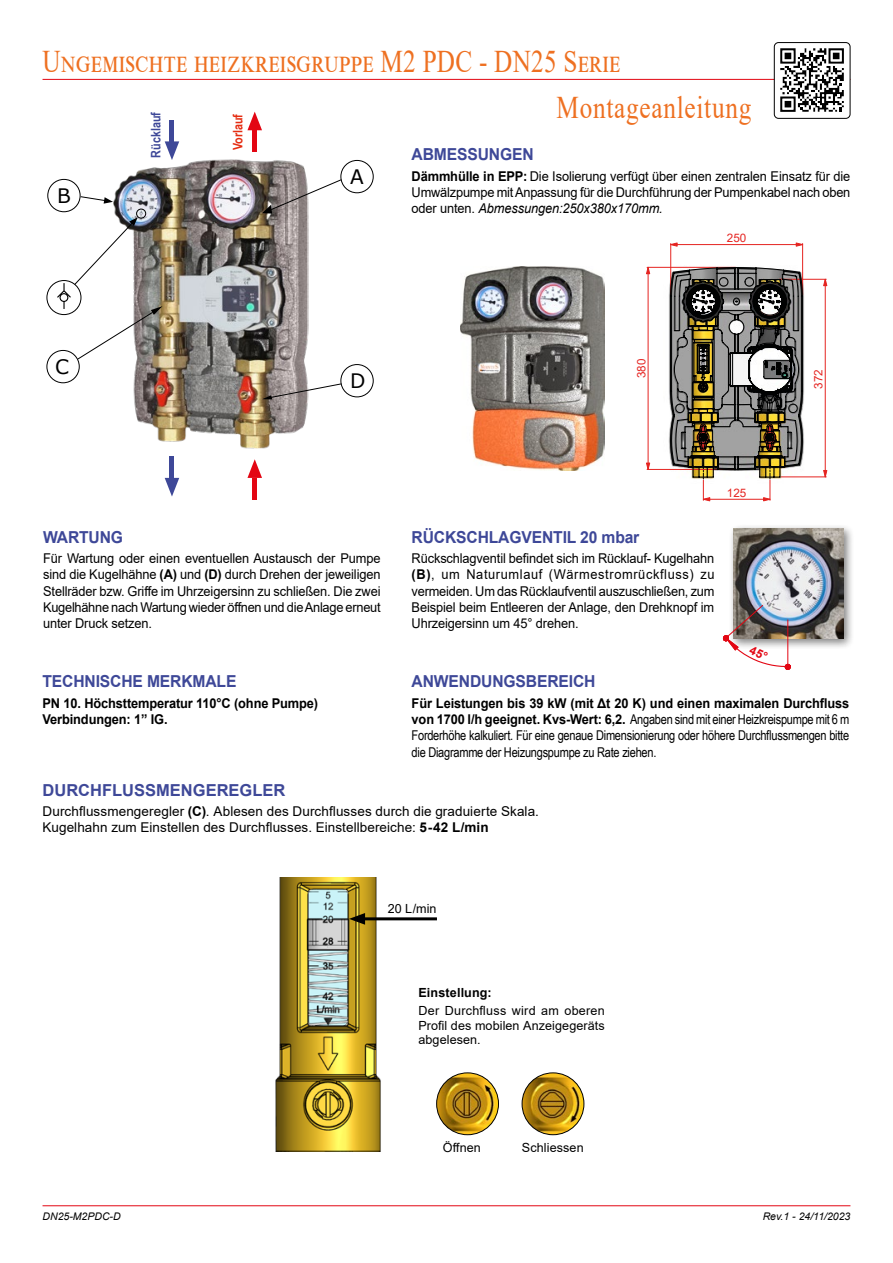
<style>
.page{position:relative;width:893px;height:1263px;background:#fff}
.page>*{position:absolute;margin:0;border:0;box-sizing:border-box;transform-origin:0 0}
.t1{font:31.5px "Times New Roman";letter-spacing:.01em;color:#ee7021;scale:.8 1}
.t2{font:31.5px "Times New Roman";letter-spacing:.03em;color:#ee7021;scale:.8 1}
.t3{font:19.95px "Verdana";color:#000}
.t4{font:700 16.5px "Arial";letter-spacing:-.01em;color:#3e4898;scale:.95 1}
.t5{font:700 16.5px "Arial";letter-spacing:-.01em;color:#3e4898}
.t6{font:13.5px/16.2px "Arial";letter-spacing:-.01em;color:#000;text-align:justify;scale:.95 1}
.t7{font:13.5px/16.2px "Arial Narrow";letter-spacing:-.02em;color:#000;text-align:justify}
.t8{font:13.5px/15.6px "Arial";letter-spacing:-.01em;color:#000}
.t9{font:700 13.5px/16.2px "Arial";letter-spacing:-.01em;color:#000;scale:.95 1}
.t10{font:700 13.2px "Arial Narrow";color:#3e4898}
.t11{font:700 13.2px "Arial Narrow";color:#e52d12}
.t12{font:12.6px/14.5px "Arial";letter-spacing:.01em;color:#000;text-align:justify}
.t13{font:700 12.6px "Arial";letter-spacing:.01em;color:#000}
.t14{font:11.7px "Arial";color:#e52421}
.t15{font:italic 10.5px "Arial";color:#000}
.s1{font-weight:700}
.s2{font-style:italic}
.s3{font-family:"Arial";font-weight:700}
</style>
<div class="page">
<hr style="left:43px;top:79px;width:807px;height:1px;background:#e30613">
<hr style="left:43px;top:1205px;width:807px;height:1px;background:#e30613">
<svg style="left:165px;top:141px;width:14px;height:18px"></svg>
<hr style="left:170px;top:120px;width:4px;height:21px;background:#3e4898">
<svg style="left:247px;top:112px;width:15px;height:18px"></svg>
<div style="left:252px;top:130px;width:5px;height:22px;background:#e30613"></div>
<svg style="left:165px;top:478px;width:14px;height:18px"></svg>
<hr style="left:170px;top:456px;width:4px;height:22px;background:#3e4898">
<svg style="left:247px;top:459px;width:15px;height:19px"></svg>
<div style="left:252px;top:478px;width:5px;height:22px;background:#e30613"></div>
<div style="left:728px;top:523px;width:127px;height:127px;background:#000;opacity:.5"></div>
<img style="left:733px;top:528px;width:111px;height:111px">
<div style="left:774px;top:43px;width:76px;height:75px;background:#fff;border-radius:4px"></div>
<div style="left:774px;top:42px;width:76px;height:77px;border:1px solid #000;border-radius:4px"></div>
<svg style="left:780px;top:48px;width:64px;height:64px"></svg>
<img style="left:437px;top:1073px;width:61px;height:62px;border-radius:31px">
<div style="left:437px;top:1073px;width:62px;height:62px;border:1px solid #000;border-radius:50%"></div>
<img style="left:522px;top:1073px;width:62px;height:62px;border-radius:31px">
<div style="left:522px;top:1073px;width:62px;height:62px;border:1px solid #000;border-radius:50%"></div>
<img style="left:275px;top:878px;width:116px;height:274px">
<hr style="left:359px;top:917px;width:78px;height:3px;background:#000">
<svg style="left:349px;top:913px;width:16px;height:12px"></svg>
<img style="left:113px;top:159px;width:195px;height:290px">
<div style="left:340px;top:160px;width:34px;height:33px;border:1px solid #000;border-radius:50%"></div>
<svg style="left:262px;top:179px;width:80px;height:35px"></svg>
<div style="left:47px;top:179px;width:34px;height:33px;border:1px solid #000;border-radius:50%"></div>
<svg style="left:80px;top:196px;width:33px;height:8px"></svg>
<div style="left:136px;top:209px;width:10px;height:9px;border:1px solid #000;border-radius:50%"></div>
<div style="left:46px;top:280px;width:35px;height:35px;border:1px solid #000;border-radius:50%"></div>
<div style="left:46px;top:350px;width:34px;height:33px;border:1px solid #000;border-radius:50%"></div>
<svg style="left:56px;top:217px;width:106px;height:143px"></svg>
<div style="left:340px;top:364px;width:34px;height:33px;border:1px solid #000;border-radius:50%"></div>
<svg style="left:262px;top:383px;width:80px;height:16px"></svg>
<img style="left:664px;top:265px;width:145px;height:212px">
<hr style="left:825px;top:279px;width:1px;height:198px;background:#e52421">
<hr style="left:781px;top:477px;width:45px;height:1px;background:#e52421">
<hr style="left:779px;top:279px;width:47px;height:1px;background:#e52421">
<hr style="left:670px;top:243px;width:1px;height:52px;background:#e52421">
<hr style="left:802px;top:243px;width:1px;height:52px;background:#e52421">
<hr style="left:671px;top:244px;width:132px;height:1px;background:#e52421">
<hr style="left:647px;top:267px;width:89px;height:1px;background:#e52421">
<hr style="left:647px;top:469px;width:89px;height:1px;background:#e52421">
<hr style="left:648px;top:267px;width:1px;height:202px;background:#e52421">
<svg style="left:823px;top:470px;width:4px;height:7px"></svg>
<svg style="left:823px;top:279px;width:4px;height:7px"></svg>
<svg style="left:670px;top:243px;width:7px;height:3px"></svg>
<svg style="left:796px;top:243px;width:7px;height:3px"></svg>
<svg style="left:646px;top:267px;width:4px;height:7px"></svg>
<svg style="left:646px;top:463px;width:4px;height:7px"></svg>
<svg style="left:670px;top:267px;width:132px;height:234px"></svg>
<img style="left:460px;top:266px;width:144px;height:204px">
<img style="left:722px;top:605px;width:70px;height:65px">
<h1 class="t1" style="left:43px;top:39px;width:724px">Ungemischte heizkreisgruppe M2 PDC - DN25 Serie</h1>
<h2 class="t3" style="left:57px;top:182px;width:15px">B</h2>
<p class="t10" style="left:146px;top:158px;width:47px;rotate:-90deg">Rücklauf</p>
<p class="t11" style="left:228px;top:150px;width:38px;rotate:-90deg">Vorlauf</p>
<h2 class="t3" style="left:350px;top:163px;width:15px">A</h2>
<h1 class="t2" style="left:557px;top:85px;width:245px">Montageanleitung</h1>
<p class="t4" style="left:412px;top:143px;width:130px">ABMESSUNGEN</p>
<p class="t6" style="left:412px;top:168px;width:463px"><span class="s1">Dämmhülle in EPP:</span> Die Isolierung verfügt über einen zentralen Einsatz für die Umwälzpumpe mit Anpassung für die Durchführung der Pumpenkabel nach oben oder unten. <span class="s2">Abmessungen:250x380x170mm.</span></p>
<p class="t14" style="left:727px;top:230px;width:21px">250</p>
<h2 class="t3" style="left:55px;top:353px;width:15px">C</h2>
<h2 class="t3" style="left:350px;top:367px;width:17px">D</h2>
<p class="t14" style="left:633px;top:378px;width:21px;rotate:-90deg">380</p>
<p class="t14" style="left:810px;top:389px;width:21px;rotate:-90deg">372</p>
<p class="t4" style="left:43px;top:525px;width:86px">WARTUNG</p>
<p class="t6" style="left:43px;top:550px;width:357px">Für Wartung oder einen eventuellen Austausch der Pumpe sind die Kugelhähne <span class="s1">(A)</span> und <span class="s1">(D)</span> durch Drehen der jeweiligen Stellräder bzw. Griffe im Uhrzeigersinn zu schließen. Die zwei Kugelhähne nach Wartung wieder öffnen und die Anlage erneut unter Druck setzen.</p>
<p class="t4" style="left:43px;top:670px;width:206px">TECHNISCHE MERKMALE</p>
<p class="t9" style="left:43px;top:695px;width:292px">PN 10. Höchsttemperatur 110°C (ohne Pumpe)<br>Verbindungen: 1” IG.</p>
<p class="t4" style="left:412px;top:525px;width:241px">RÜCKSCHLAGVENTIL 20 mbar</p>
<p class="t6" style="left:412px;top:550px;width:320px">Rückschlagventil befindet sich im Rücklauf- Kugelhahn <span class="s1">(B)</span>, um Naturumlauf (Wärmestromrückfluss) zu vermeiden. Um das Rücklaufventil auszuschließen, zum Beispiel beim Entleeren der Anlage, den Drehknopf im Uhrzeigersinn um 45° drehen.</p>
<p class="t14" style="left:727px;top:485px;width:21px">125</p>
<p class="t4" style="left:412px;top:670px;width:195px">ANWENDUNGSBEREICH</p>
<p class="t9" style="left:412px;top:695px;width:462px">Für Leistungen bis 39 kW (mit Δt 20 K) und einen maximalen Durchfluss</p>
<p class="t7" style="left:412px;top:711px;width:439px"><span class="s3">von 1700 l/h geeignet. Kvs-Wert: 6,2.</span> Angaben sind mit einer Heizkreispumpe mit 6 m Forderhöhe kalkuliert. Für eine genaue Dimensionierung oder höhere Durchflussmengen bitte die Diagramme der Heizungspumpe zu Rate ziehen.</p>
<p class="t5" style="left:43px;top:779px;width:244px">DURCHFLUSSMENGEREGLER</p>
<p class="t8" style="left:43px;top:803px;width:498px">Durchflussmengeregler <span class="s1">(C)</span>. Ablesen des Durchflusses durch die graduierte Skala.<br>Kugelhahn zum Einstellen des Durchflusses. Einstellbereiche: <span class="s1">5-42 L/min</span></p>
<p class="t12" style="left:388px;top:901px;width:50px">20 L/min</p>
<p class="t13" style="left:418px;top:983px;width:75px">Einstellung:</p>
<p class="t12" style="left:418px;top:1003px;width:188px">Der Durchfluss wird am oberen Profil des mobilen Anzeigegeräts abgelesen.</p>
<p class="t12" style="left:443px;top:1140px;width:40px">Öffnen</p>
<p class="t12" style="left:522px;top:1140px;width:63px">Schliessen</p>
<p class="t15" style="left:43px;top:1210px;width:80px">DN25-M2PDC-D</p>
<p class="t15" style="left:763px;top:1210px;width:89px">Rev.1 - 24/11/2023</p>
</div>
